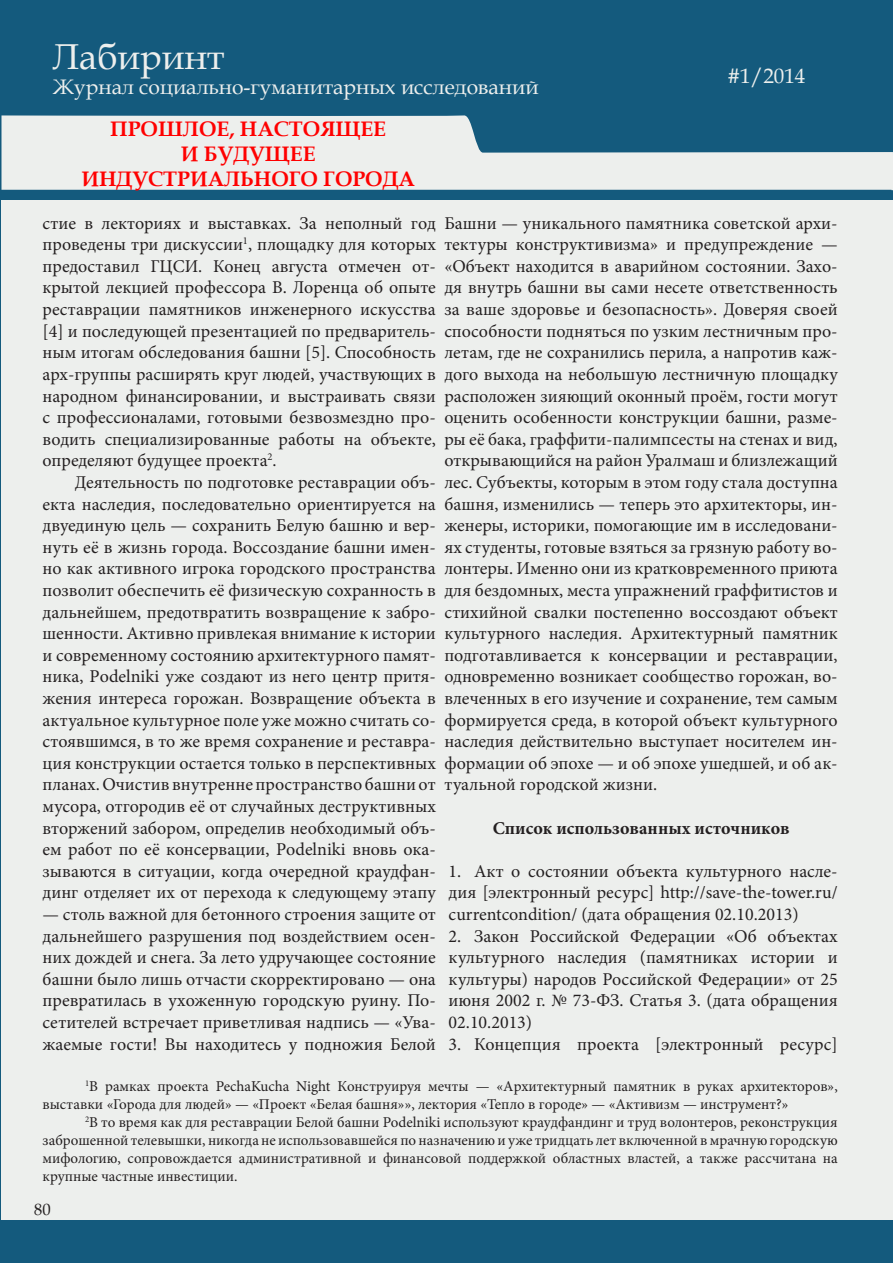
<style>
.page{position:relative;width:893px;height:1263px;background:#fff}
.page>*{position:absolute;margin:0;border:0;box-sizing:border-box;transform-origin:0 0}
.t1{font:36px "Book Antiqua";color:#edefed}
.t2{font:21px "Book Antiqua";color:#edefed}
.t3{font:700 21px/25.2px "Book Antiqua";color:#f00;text-align:center}
.список_нум{font:18px/21.6px "Minion Pro";color:#231f20;text-align:justify}
.t4{font:700 18px "Minion Pro";color:#231f20}
.t5{font:16.5px "Book Antiqua";color:#231f20}
.t6{font:15px/18px "Minion Pro";color:#231f20}
</style>
<div class="page">
<div style="left:1px;top:0;width:892px;height:1262px;background:#145a7d"></div>
<div style="left:2px;top:200px;width:891px;height:1020px;background:#edefed"></div>
<svg style="left:2px;top:115px;width:889px;height:75px;fill:#edefed"></svg>
<svg style="left:891px;top:152px;width:2px;height:1111px"></svg>
<h1 class="t1" style="left:53px;top:31px;width:173px">Лабиринт</h1>
<p class="t2" style="left:53px;top:72px;width:487px">Журнал социально-гуманитарных исследований</p>
<p class="t2" style="left:727px;top:61px;width:79px">#1/2014</p>
<p class="t3" style="left:81px;top:116px;width:335px">ПРОШЛОЕ, НАСТОЯЩЕЕ<br>И БУДУЩЕЕ<br>ИНДУСТРИАЛЬНОГО ГОРОДА</p>
<p class="список_нум" style="left:43px;top:212px;width:395px">стие в лекториях и выставках. За неполный год проведены три дискуссии<sup>1</sup>, площадку для которых предоставил ГЦСИ. Конец августа отмечен от&shy;крытой лекцией профессора В. Лоренца об опыте реставрации памятников инженерного искусства [4] и последующей презентацией по предваритель&shy;ным итогам обследования башни [5]. Способность арх-группы расширять круг людей, участвующих в народном финансировании, и выстраивать связи с профессионалами, готовыми безвозмездно про&shy;водить специализированные работы на объекте, определяют будущее проекта<sup>2</sup>.</p>
<p class="список_нум" style="left:43px;top:471px;width:395px;text-indent:32px">Деятельность по подготовке реставрации объ&shy;екта наследия, последовательно ориентируется на двуединую цель — сохранить Белую башню и вер&shy;нуть её в жизнь города. Воссоздание башни имен&shy;но как активного игрока городского пространства позволит обеспечить её физическую сохранность в дальнейшем, предотвратить возвращение к забро&shy;шенности. Активно привлекая внимание к истории и современному состоянию архитектурного памят&shy;ника, Рodelniki уже создают из него центр притя&shy;жения интереса горожан. Возвращение объекта в актуальное культурное поле уже можно считать со&shy;стоявшимся, в то же время сохранение и реставра&shy;ция конструкции остается только в перспективных планах. Очистив внутренне пространство башни от мусора, отгородив её от случайных деструктивных вторжений забором, определив необходимый объ&shy;ем работ по её консервации, Рodelniki вновь ока&shy;зываются в ситуации, когда очередной краудфан&shy;динг отделяет их от перехода к следующему этапу</p>
<p class="список_нум" style="left:43px;top:903px;width:395px">— столь важной для бетонного строения защите от дальнейшего разрушения под воздействием осен&shy;них дождей и снега. За лето удручающее состояние башни было лишь отчасти скорректировано — она превратилась в ухоженную городскую руину. По&shy;сетителей встречает приветливая надпись — «Ува&shy;жаемые гости! Вы находитесь у подножия Белой</p>
<p class="список_нум" style="left:444px;top:212px;width:395px">Башни — уникального памятника советской архи&shy;тектуры конструктивизма» и предупреждение — «Объект находится в аварийном состоянии. Захо&shy;дя внутрь башни вы сами несете ответственность за ваше здоровье и безопасность». Доверяя своей способности подняться по узким лестничным про&shy;летам, где не сохранились перила, а напротив каж&shy;дого выхода на небольшую лестничную площадку расположен зияющий оконный проём, гости могут оценить особенности конструкции башни, разме&shy;ры её бака, граффити-палимпсесты на стенах и вид, открывающийся на район Уралмаш и близлежащий лес. Субъекты, которым в этом году стала доступна башня, изменились — теперь это архитекторы, ин&shy;женеры, историки, помогающие им в исследовани&shy;ях студенты, готовые взяться за грязную работу во&shy;лонтеры. Именно они из кратковременного приюта для бездомных, места упражнений граффитистов и стихийной свалки постепенно воссоздают объект культурного наследия. Архитектурный памятник подготавливается к консервации и реставрации, одновременно возникает сообщество горожан, во&shy;влеченных в его изучение и сохранение, тем самым формируется среда, в которой объект культурного наследия действительно выступает носителем ин&shy;формации об эпохе — и об эпохе ушедшей, и об ак&shy;туальной городской жизни.</p>
<p class="t4" style="left:493px;top:815px;width:298px">Список использованных источников</p>
<p class="список_нум" style="left:449px;top:860px;width:391px">1. Акт о состоянии объекта культурного насле&shy;дия [электронный ресурс] http://save-the-tower.ru/ currentcondition/ (дата обращения 02.10.2013)</p>
<p class="список_нум" style="left:449px;top:925px;width:391px">2. Закон Российской Федерации «Об объектах культурного наследия (памятниках истории и культуры) народов Российской Федерации» от 25 июня 2002 г. № 73-ФЗ. Статья 3. (дата обращения 02.10.2013)</p>
<p class="список_нум" style="left:449px;top:1033px;width:391px">3. Концепция проекта [электронный ресурс]</p>
<p class="t6" style="left:43px;top:1077px;width:797px;text-indent:43px"><sup>1</sup>В рамках проекта PechaKucha Night Конструируя мечты — «Архитектурный памятник в руках архитекторов», выставки «Города для людей» — «Проект «Белая башня»», лектория «Тепло в городе» — «Активизм — инструмент?»</p>
<p class="t6" style="left:43px;top:1113px;width:797px;text-align:justify;text-indent:43px"><sup>2</sup>В то время как для реставрации Белой башни Podelniki используют краудфандинг и труд волонтеров, реконструкция заброшенной телевышки, никогда не использовавшейся по назначению и уже тридцать лет включенной в мрачную городскую мифологию, сопровождается административной и финансовой поддержкой областных властей, а также рассчитана на крупные частные инвестиции.</p>
<p class="t5" style="left:34px;top:1198px;width:18px">80</p>
</div>
